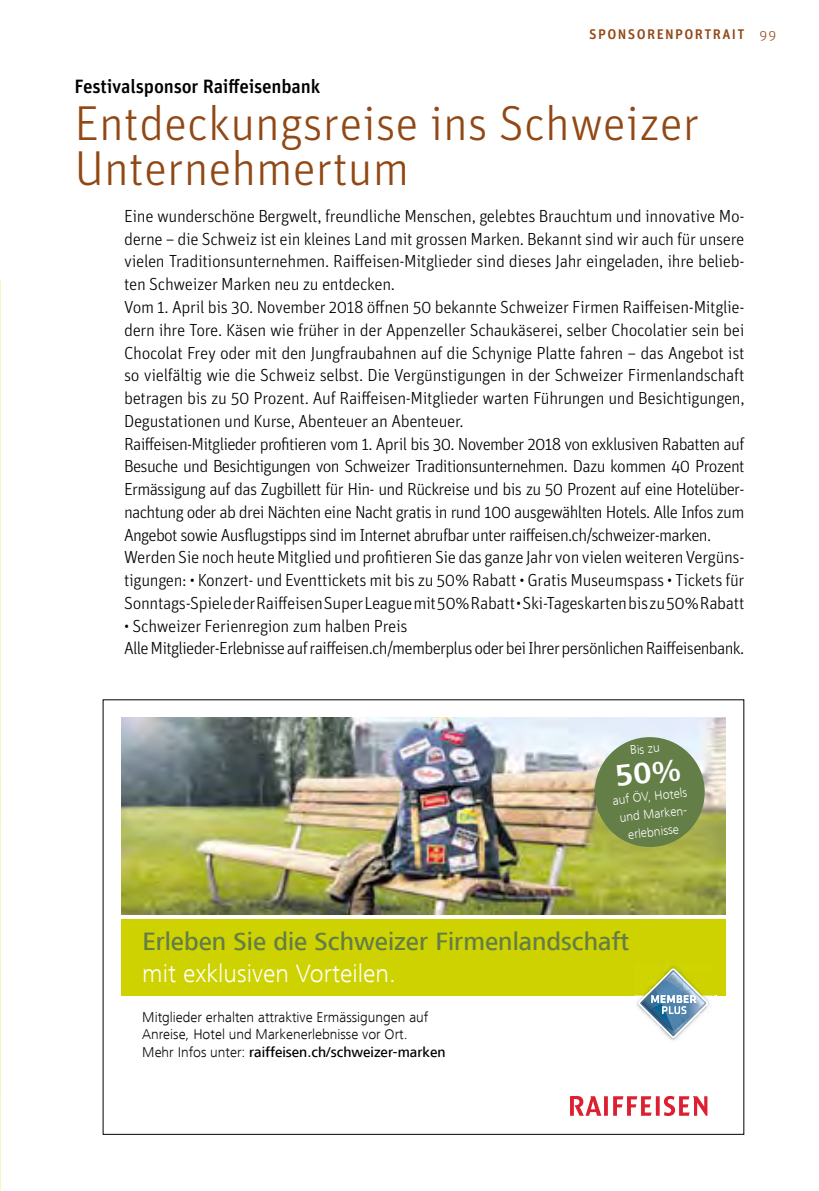
<style>
.page{position:relative;width:819px;height:1191px;background:#fff}
.page>*{position:absolute;margin:0;border:0;box-sizing:border-box;transform-origin:0 0}
.t1{font:300 49px/45.5px "Unit";color:#914815}
.t2{font:500 25.9px "Frutiger Next LT";color:#637e46}
.t3{font:300 25.9px "Frutiger Next LT";color:#fff}
.t4{font:500 19.25px "Unit";letter-spacing:-.01em;color:#000}
.t5{font:300 17.5px/22.8px "Unit";letter-spacing:-.02em;color:#000}
.t6{font:300 17.5px/22.8px "Unit";letter-spacing:-.04em;color:#000}
.t7{font:300 14.53px/17.7px "Frutiger Next LT";color:#000}
.t8{font:14px "Unit Medium Alternate";letter-spacing:.1em;color:#914815}
.t9{font:300 14px "Unit";color:#914815}
.t10{font:300 12.95px/17.8px "Frutiger Next LT";color:#fff;text-align:center}
.s1{font-weight:500}
</style>
<div class="page">
<img style="left:121px;top:718px;width:604px;height:196px">
<svg style="left:570px;top:1095px;width:137px;height:20px"></svg>
<div style="left:121px;top:919px;width:604px;height:76px;background:#ced200"></div>
<img style="left:669px;top:1038px;width:9px;height:2px">
<svg style="left:638px;top:966px;width:75px;height:72px"></svg>
<img style="left:668px;top:972px;width:14px;height:10px">
<div style="left:594px;top:737px;width:110px;height:110px;background:#637e46;border-radius:50%"></div>
<p class="t8" style="left:589px;top:26px;width:157px">SPONSORENPORTRAIT</p>
<p class="t4" style="left:74px;top:75px;width:247px">Festivalsponsor Raiffeisenbank</p>
<h1 class="t1" style="left:74px;top:100px;width:626px">Entdeckungsreise ins Schweizer<br>Unternehmertum</h1>
<p class="t5" style="left:124px;top:204px;width:622px">Eine wunderschöne Bergwelt, freundliche Menschen, gelebtes Brauchtum und innovative Mo&shy;derne – die Schweiz ist ein kleines Land mit grossen Marken. Bekannt sind wir auch für unsere vielen Traditionsunternehmen. Raiffeisen-Mitglieder sind dieses Jahr eingeladen, ihre belieb&shy;ten Schweizer Marken neu zu entdecken.<br>Vom 1. April bis 30. November 2018 öffnen 50 bekannte Schweizer Firmen Raiffeisen-Mitglie&shy;dern ihre Tore. Käsen wie früher in der Appenzeller Schaukäserei, selber Chocolatier sein bei Chocolat Frey oder mit den Jungfraubahnen auf die Schynige Platte fahren – das Angebot ist so vielfältig wie die Schweiz selbst. Die Vergünstigungen in der Schweizer Firmenlandschaft betragen bis zu 50 Prozent. Auf Raiffeisen-Mitglieder warten Führungen und Besichtigungen, Degustationen und Kurse, Abenteuer an Abenteuer.<br>Raiffeisen-Mitglieder profitieren vom 1. April bis 30. November 2018 von exklusiven Rabatten auf Besuche und Besichtigungen von Schweizer Traditionsunternehmen. Dazu kommen 40 Prozent Ermässigung auf das Zugbillett für Hin- und Rückreise und bis zu 50 Prozent auf eine Hotelüber&shy;nachtung oder ab drei Nächten eine Nacht gratis in rund 100 ausgewählten Hotels. Alle Infos zum Angebot sowie Ausflugstipps sind im Internet abrufbar unter raiffeisen.ch/schweizer-marken.<br>Werden Sie noch heute Mitglied und profitieren Sie das ganze Jahr von vielen weiteren Vergüns&shy;tigungen: • Konzert- und Eventtickets mit bis zu 50% Rabatt • Gratis Museumspass • Tickets für Sonntags-Spiele der Raiffeisen Super League mit 50% Rabatt • Ski-Tageskarten bis zu 50% Rabatt</p>
<p class="t6" style="left:124px;top:614px;width:622px">• Schweizer Ferienregion zum halben Preis<br>Alle Mitglieder-Erlebnisse auf raiffeisen.ch/memberplus oder bei Ihrer persönlichen Raiffeisenbank.</p>
<p class="t9" style="left:759px;top:27px;width:18px">99</p>
<p class="t10" style="left:629px;top:741px;width:31px;rotate:-6deg">Bis zu</p>
<p class="t10" style="left:611px;top:791px;width:77px;rotate:-6deg">auf ÖV, Hotels und Marken&shy;erlebnisse</p>
<h2 class="t2" style="left:142px;top:927px;width:488px">Erleben Sie die Schweizer Firmenlandschaft</h2>
<h2 class="t3" style="left:142px;top:958px;width:255px">mit exklusiven Vorteilen.</h2>
<p class="t7" style="left:142px;top:1008px;width:305px">Mitglieder erhalten attraktive Ermässigungen auf<br>Anreise, Hotel und Markenerlebnisse vor Ort.<br>Mehr Infos unter: <span class="s1">raiffeisen.ch/schweizer-marken</span></p>
</div>
